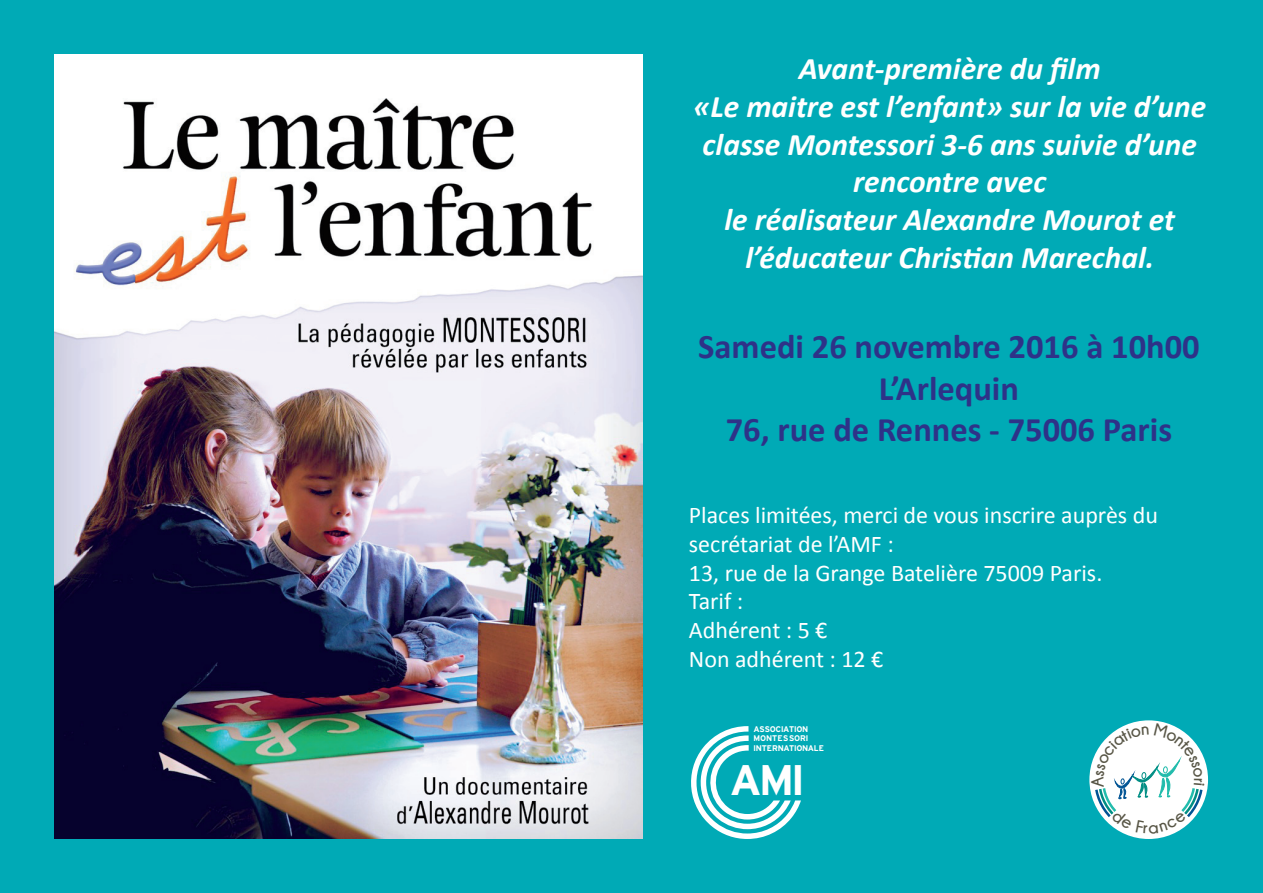
<style>
.page{position:relative;width:1263px;height:893px;background:#00aab6}
.page>*{position:absolute;margin:0;border:0;box-sizing:border-box;transform-origin:0 0}
.t1{font:45.3px "Hitthe Road";color:#fff}
.t2{font:700 34.5px/41.4px "Calibri";color:#2e3288;text-align:center}
.t3{font:italic 700 31.5px/37.8px "Calibri";color:#fff;text-align:center}
.t4{font:24px/28.8px "Calibri";color:#fff}
.t5{font:8.7px/9.8px "Hitthe Road";color:#fff}
</style>
<div class="page">
<img style="left:54px;top:54px;width:589px;height:785px">
<svg style="left:691px;top:726px;width:110px;height:113px"></svg>
<svg style="left:1090px;top:722px;width:116px;height:115px"></svg>
<p class="t3" style="left:693px;top:50px;width:514px">Avant-première du film<br>«Le maitre est l’enfant» sur la vie d’une classe Montessori 3-6 ans suivie d’une rencontre avec<br>le réalisateur Alexandre Mourot et l’éducateur Christian Marechal.</p>
<p class="t2" style="left:698px;top:326px;width:503px">Samedi 26 novembre 2016 à 10h00<br>L’Arlequin<br>76, rue de Rennes - 75006 Paris</p>
<p class="t4" style="left:689px;top:501px;width:471px">Places limitées, merci de vous inscrire auprès du secrétariat de l’AMF :<br>13, rue de la Grange Batelière 75009 Paris.<br>Tarif :<br>Adhérent : 5 €<br>Non adhérent : 12 €</p>
<p class="t5" style="left:754px;top:724px;width:56px">ASSOCIATION</p>
<p class="t5" style="left:753px;top:734px;width:72px">MONTESSORI<br>INTERNATIONALE</p>
<h1 class="t1" style="left:731px;top:761px;width:74px">AMI</h1>
</div>
